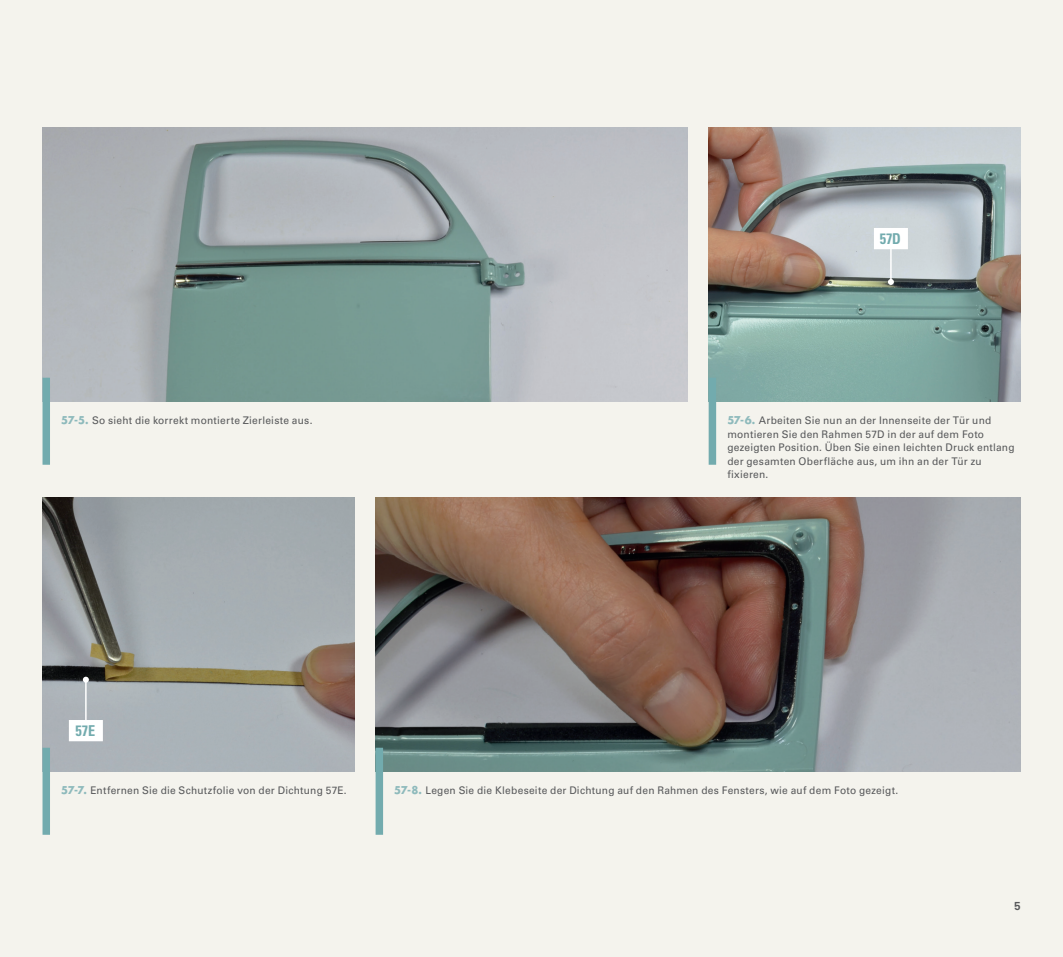
<style>
.page{position:relative;width:1063px;height:957px;background:#f4f3ed}
.page>*{position:absolute;margin:0;border:0;box-sizing:border-box;transform-origin:0 0}
.MONTAGGIO_step_codic{font:700 condensed 15px "Univers LT Std";letter-spacing:-.01em;color:#72abae;scale:.95 1}
.t1{font:12px "Coolvetica Rg";color:#57585a}
.MONTAGGIO_DIDA{font:10.5px/13.5px "Univers LT Std";letter-spacing:.02em;color:#57585a}
.s1{font-family:"Futura Std";font-weight:700;color:#8ebabc}
</style>
<div class="page">
<img style="left:43px;top:128px;width:644px;height:274px">
<div style="left:43px;top:378px;width:7px;height:87px;background:#72abae"></div>
<img style="left:709px;top:128px;width:311px;height:274px">
<img style="left:43px;top:497px;width:311px;height:275px">
<img style="left:376px;top:497px;width:644px;height:275px">
<div style="left:709px;top:378px;width:7px;height:87px;background:#72abae"></div>
<div style="left:43px;top:747px;width:7px;height:88px;background:#72abae"></div>
<div style="left:376px;top:747px;width:7px;height:88px;background:#72abae"></div>
<hr style="left:890px;top:245px;width:2px;height:37px;background:#fff">
<svg style="left:888px;top:279px;width:6px;height:6px"></svg>
<svg style="left:874px;top:228px;width:34px;height:21px"></svg>
<hr style="left:85px;top:679px;width:2px;height:51px;background:#fff">
<svg style="left:83px;top:676px;width:6px;height:6px"></svg>
<svg style="left:69px;top:720px;width:34px;height:21px"></svg>
<p class="MONTAGGIO_step_codic" style="left:880px;top:229px;width:24px">57D</p>
<p class="MONTAGGIO_DIDA" style="left:61px;top:414px;width:253px"><span class="s1">57-5.</span> So sieht die korrekt montierte Zierleiste aus.</p>
<p class="MONTAGGIO_DIDA" style="left:727px;top:414px;width:289px"><span class="s1">57-6.</span> Arbeiten Sie nun an der Innenseite der Tür und montieren Sie den Rahmen 57D in der auf dem Foto gezeigten Position. Üben Sie einen leichten Druck entlang der gesamten Oberfläche aus, um ihn an der Tür zu fixieren.</p>
<p class="MONTAGGIO_step_codic" style="left:76px;top:721px;width:22px">57E</p>
<p class="MONTAGGIO_DIDA" style="left:61px;top:784px;width:287px"><span class="s1">57-7.</span> Entfernen Sie die Schutzfolie von der Dichtung 57E.</p>
<p class="MONTAGGIO_DIDA" style="left:394px;top:784px;width:505px"><span class="s1">57-8.</span> Legen Sie die Klebeseite der Dichtung auf den Rahmen des Fensters, wie auf dem Foto gezeigt.</p>
<p class="t1" style="left:1015px;top:898px;width:7px">5</p>
</div>
